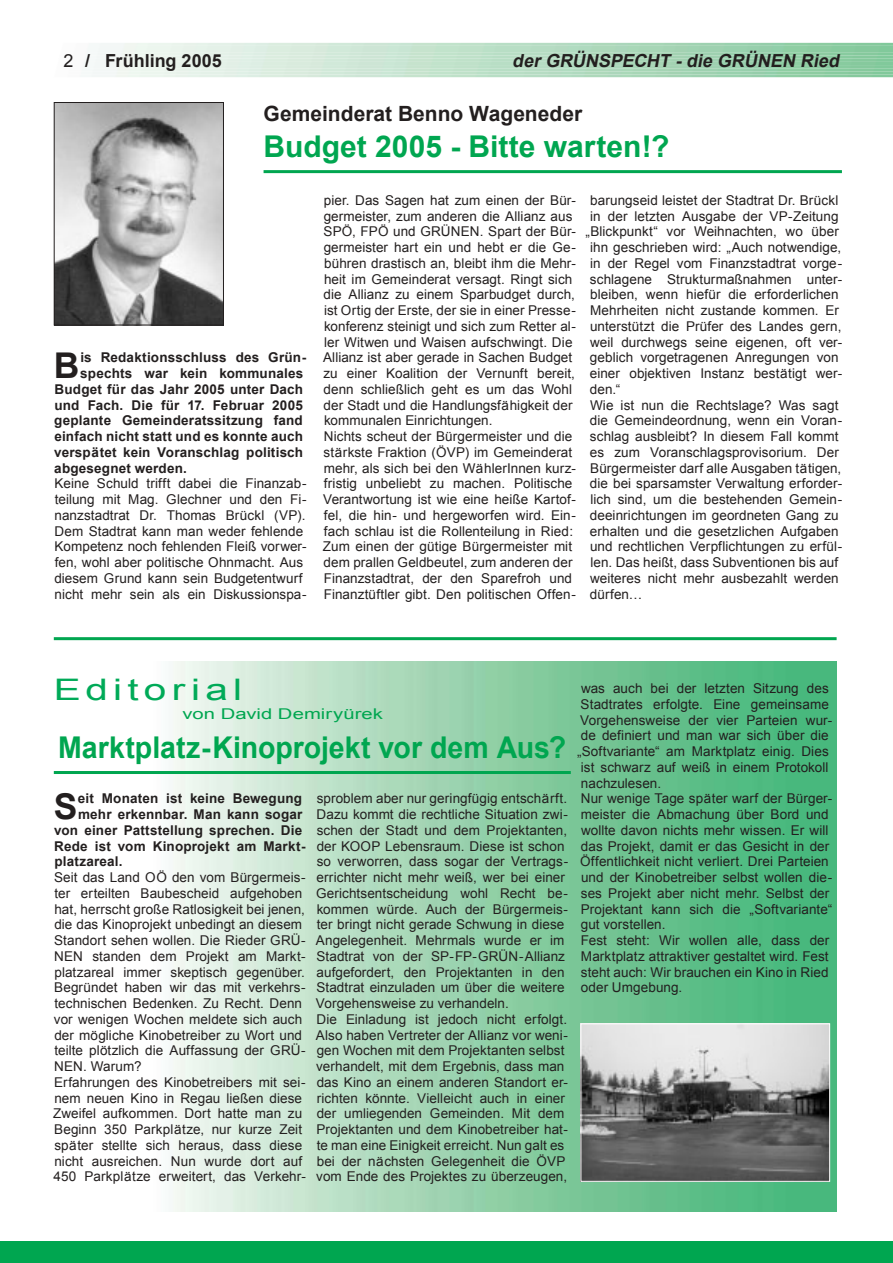
<style>
.page{position:relative;width:893px;height:1263px;background:#fff}
.page>*{position:absolute;margin:0;border:0;box-sizing:border-box;transform-origin:0 0}
.t1{font:700 35.55px "Arial";color:#231f1f}
.t2{font:700 30px "Arial";color:#00a650;scale:.95 1}
.t3{font:700 30px "Arial";color:#00a650}
.t4{font:29.7px "Arial";letter-spacing:.13em;color:#00aa58;scale:1.36 1}
.t5{font:700 21px "Arial";color:#231f1f}
.t6{font:italic 700 18px "Arial";color:#231f1f}
.t7{font:700 18px "Arial";color:#231f1f}
.t8{font:14.85px "Arial";color:#00a650;scale:1.36 1}
.t9{font:13.5px/15.8px "Arial";letter-spacing:.005em;color:#231f1f}
.t10{font:700 13.5px "Arial";letter-spacing:.015em;color:#231f1f}
.s1{font-weight:400}
</style>
<div class="page">
<div style="left:0;top:1242px;width:892px;height:21px;background:#00a650"></div>
<img style="left:165px;top:662px;width:671px;height:550px">
<hr style="left:54px;top:637px;width:782px;height:3px;background:#00a650">
<hr style="left:54px;top:771px;width:517px;height:3px;background:#00a650">
<hr style="left:263px;top:170px;width:578px;height:3px;background:#00a650">
<img style="left:56px;top:104px;width:166px;height:219px">
<div style="left:54px;top:102px;width:170px;height:223px;border:1px solid #231f1f"></div>
<img style="left:582px;top:1026px;width:246px;height:154px">
<div style="left:580px;top:1024px;width:250px;height:158px;border:1px solid #fff"></div>
<h3 class="t7" style="left:64px;top:51px;width:160px"><span class="s1">2</span> / Fr¸hling 2005</h3>
<h3 class="t6" style="left:512px;top:51px;width:332px">der GR‹NSPECHT - die GR‹NEN Ried</h3>
<h3 class="t5" style="left:263px;top:102px;width:320px">Gemeinderat Benno Wageneder</h3>
<h2 class="t3" style="left:263px;top:130px;width:407px">Budget 2005 - Bitte warten!?</h2>
<p class="t9" style="left:323px;top:192px;width:255px">pier. Das Sagen hat zum einen der B¸r&shy;germeister, zum anderen die Allianz aus SP÷, FP÷ und GR‹NEN. Spart der B¸r&shy;germeister hart ein und hebt er die Ge&shy;b¸hren drastisch an, bleibt ihm die Mehr&shy;heit im Gemeinderat versagt. Ringt sich die Allianz zu einem Sparbudget durch, ist Ortig der Erste, der sie in einer Presse&shy;konferenz steinigt und sich zum Retter al&shy;ler Witwen und Waisen aufschwingt. Die Allianz ist aber gerade in Sachen Budget zu einer Koalition der Vernunft bereit, denn schliefllich geht es um das Wohl der Stadt und die Handlungsf‰higkeit der kommunalen Einrichtungen.<br>Nichts scheut der B¸rgermeister und die st‰rkste Fraktion (÷VP) im Gemeinderat mehr, als sich bei den W‰hlerInnen kurz&shy;fristig unbeliebt zu machen. Politische Verantwortung ist wie eine heifle Kartof&shy;fel, die hin- und hergeworfen wird. Ein&shy;fach schlau ist die Rollenteilung in Ried:<br>Zum einen der g¸tige B¸rgermeister mit dem prallen Geldbeutel, zum anderen der Finanzstadtrat, der den Sparefroh und Finanzt¸ftler gibt. Den politischen Offen-</p>
<p class="t9" style="left:590px;top:192px;width:249px">barungseid leistet der Stadtrat Dr. Br¸ckl</p>
<p class="t9" style="left:590px;top:208px;width:250px">in der letzten Ausgabe der VP-Zeitung</p>
<p class="t9" style="left:585px;top:224px;width:255px">ÑBlickpunktì vor Weihnachten, wo ¸ber</p>
<p class="t9" style="left:590px;top:240px;width:252px">ihn geschrieben wird: ÑAuch notwendige,</p>
<p class="t9" style="left:590px;top:255px;width:253px">in der Regel vom Finanzstadtrat vorge-</p>
<p class="t9" style="left:590px;top:271px;width:254px">schlagene Strukturmaflnahmen unter-</p>
<p class="t9" style="left:590px;top:287px;width:250px">bleiben, wenn hief¸r die erforderlichen</p>
<p class="t9" style="left:590px;top:303px;width:250px">Mehrheiten nicht zustande kommen. Er</p>
<p class="t9" style="left:590px;top:318px;width:253px">unterst¸tzt die Pr¸fer des Landes gern,</p>
<p class="t9" style="left:590px;top:334px;width:254px">weil durchwegs seine eigenen, oft ver-</p>
<p class="t9" style="left:590px;top:350px;width:250px">geblich vorgetragenen Anregungen von</p>
<p class="t9" style="left:590px;top:366px;width:254px">einer objektiven Instanz best‰tigt wer-</p>
<p class="t9" style="left:590px;top:381px;width:32px">den.ì</p>
<p class="t9" style="left:590px;top:397px;width:250px">Wie ist nun die Rechtslage? Was sagt</p>
<p class="t9" style="left:590px;top:413px;width:254px">die Gemeindeordnung, wenn ein Voran-</p>
<p class="t9" style="left:590px;top:429px;width:250px">schlag ausbleibt? In diesem Fall kommt</p>
<p class="t9" style="left:590px;top:444px;width:250px">es zum Voranschlagsprovisorium. Der</p>
<p class="t9" style="left:590px;top:460px;width:253px">B¸rgermeister darf alle Ausgaben t‰tigen,</p>
<p class="t9" style="left:590px;top:476px;width:254px">die bei sparsamster Verwaltung erforder-</p>
<p class="t9" style="left:590px;top:492px;width:253px">lich sind, um die bestehenden Gemein-</p>
<p class="t9" style="left:590px;top:507px;width:250px">deeinrichtungen im geordneten Gang zu</p>
<p class="t9" style="left:590px;top:523px;width:250px">erhalten und die gesetzlichen Aufgaben</p>
<p class="t9" style="left:590px;top:539px;width:254px">und rechtlichen Verpflichtungen zu erf¸l-</p>
<p class="t9" style="left:590px;top:555px;width:249px">len. Das heiflt, dass Subventionen bis auf</p>
<p class="t9" style="left:590px;top:570px;width:250px">weiteres nicht mehr ausbezahlt werden</p>
<p class="t9" style="left:590px;top:586px;width:54px">d¸rfenÖ</p>
<h1 class="t1" style="left:54px;top:346px;width:27px">B</h1>
<p class="t10" style="left:80px;top:350px;width:227px">is Redaktionsschluss des Gr¸n-</p>
<p class="t10" style="left:80px;top:366px;width:225px">spechts war kein kommunales</p>
<p class="t10" style="left:55px;top:382px;width:250px">Budget f¸r das Jahr 2005 unter Dach</p>
<p class="t10" style="left:54px;top:397px;width:250px">und Fach. Die f¸r 17. Februar 2005</p>
<p class="t10" style="left:54px;top:413px;width:250px">geplante Gemeinderatssitzung fand</p>
<p class="t10" style="left:54px;top:429px;width:250px">einfach nicht statt und es konnte auch</p>
<p class="t10" style="left:54px;top:445px;width:250px">versp‰tet kein Voranschlag politisch</p>
<p class="t10" style="left:54px;top:460px;width:134px">abgesegnet werden.</p>
<p class="t9" style="left:54px;top:476px;width:254px">Keine Schuld trifft dabei die Finanzab&shy;teilung mit Mag. Glechner und den Fi&shy;nanzstadtrat Dr. Thomas Br¸ckl (VP).<br>Dem Stadtrat kann man weder fehlende Kompetenz noch fehlenden Fleifl vorwer&shy;fen, wohl aber politische Ohnmacht. Aus diesem Grund kann sein Budgetentwurf nicht mehr sein als ein Diskussionspa-</p>
<h3 class="t4" style="left:54px;top:674px;width:140px">Editorial</h3>
<p class="t8" style="left:182px;top:705px;width:149px">von David Demiry¸rek</p>
<h2 class="t2" style="left:58px;top:731px;width:536px">Marktplatz-Kinoprojekt vor dem Aus?</h2>
<h1 class="t1" style="left:54px;top:787px;width:25px">S</h1>
<p class="t10" style="left:78px;top:791px;width:226px">eit Monaten ist keine Bewegung</p>
<p class="t10" style="left:78px;top:807px;width:226px">mehr erkennbar. Man kann sogar</p>
<p class="t10" style="left:54px;top:823px;width:250px">von einer Pattstellung sprechen. Die</p>
<p class="t10" style="left:54px;top:838px;width:253px">Rede ist vom Kinoprojekt am Markt-</p>
<p class="t10" style="left:54px;top:854px;width:70px">platzareal.</p>
<p class="t9" style="left:53px;top:870px;width:254px">Seit das Land O÷ den vom B¸rgermeis&shy;ter erteilten Baubescheid aufgehoben hat, herrscht grofle Ratlosigkeit bei jenen, die das Kinoprojekt unbedingt an diesem Standort sehen wollen. Die Rieder GR‹- NEN standen dem Projekt am Markt&shy;platzareal immer skeptisch gegen¸ber.<br>Begr¸ndet haben wir das mit verkehrs&shy;technischen Bedenken. Zu Recht. Denn vor wenigen Wochen meldete sich auch der mˆgliche Kinobetreiber zu Wort und teilte plˆtzlich die Auffassung der GR‹- NEN. Warum?<br>Erfahrungen des Kinobetreibers mit sei&shy;nem neuen Kino in Regau lieflen diese Zweifel aufkommen. Dort hatte man zu Beginn 350 Parkpl‰tze, nur kurze Zeit sp‰ter stellte sich heraus, dass diese nicht ausreichen. Nun wurde dort auf 450 Parkpl‰tze erweitert, das Verkehr-</p>
<p class="t9" style="left:316px;top:791px;width:254px">sproblem aber nur geringf¸gig entsch‰rft.<br>Dazu kommt die rechtliche Situation zwi&shy;schen der Stadt und dem Projektanten, der KOOP Lebensraum. Diese ist schon so verworren, dass sogar der Vertrags&shy;errichter nicht mehr weifl, wer bei einer Gerichtsentscheidung wohl Recht be&shy;kommen w¸rde. Auch der B¸rgermeis&shy;ter bringt nicht gerade Schwung in diese Angelegenheit. Mehrmals wurde er im Stadtrat von der SP-FP-GR‹N-Allianz aufgefordert, den Projektanten in den Stadtrat einzuladen um ¸ber die weitere Vorgehensweise zu verhandeln.<br>Die Einladung ist jedoch nicht erfolgt.<br>Also haben Vertreter der Allianz vor weni&shy;gen Wochen mit dem Projektanten selbst verhandelt, mit dem Ergebnis, dass man das Kino an einem anderen Standort er&shy;richten kˆnnte. Vielleicht auch in einer der umliegenden Gemeinden. Mit dem Projektanten und dem Kinobetreiber hat&shy;te man eine Einigkeit erreicht. Nun galt es bei der n‰chsten Gelegenheit die ÷VP vom Ende des Projektes zu ¸berzeugen,</p>
<p class="t9" style="left:577px;top:681px;width:257px">was auch bei der letzten Sitzung des Stadtrates erfolgte. Eine gemeinsame Vorgehensweise der vier Parteien wur&shy;de definiert und man war sich ¸ber die ÑSoftvarianteì am Marktplatz einig. Dies ist schwarz auf weifl in einem Protokoll nachzulesen.<br>Nur wenige Tage sp‰ter warf der B¸rger&shy;meister die Abmachung ¸ber Bord und wollte davon nichts mehr wissen. Er will das Projekt, damit er das Gesicht in der ÷ffentlichkeit nicht verliert. Drei Parteien und der Kinobetreiber selbst wollen die&shy;ses Projekt aber nicht mehr. Selbst der Projektant kann sich die ÑSoftvarianteì gut vorstellen.<br>Fest steht: Wir wollen alle, dass der Marktplatz attraktiver gestaltet wird. Fest steht auch: Wir brauchen ein Kino in Ried oder Umgebung.</p>
</div>
